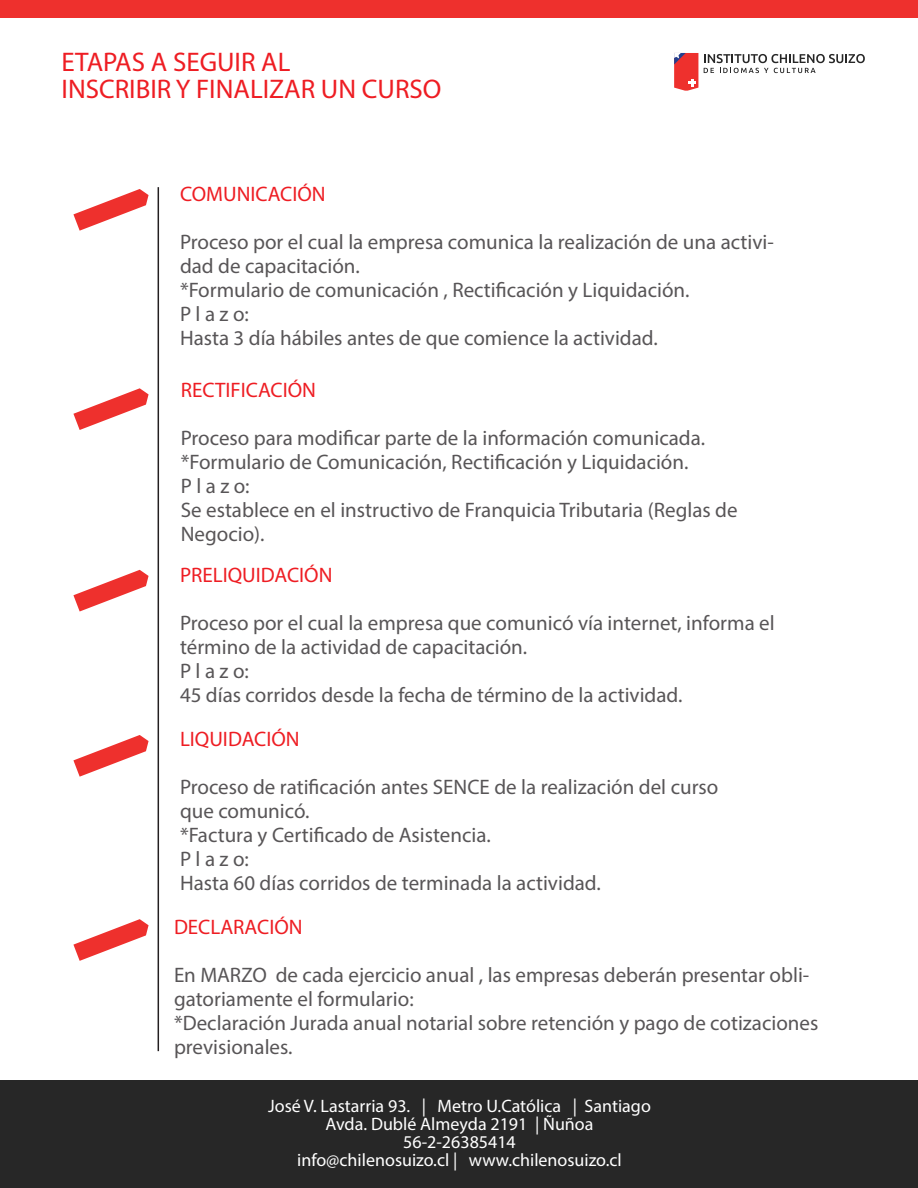
<style>
.page{position:relative;width:918px;height:1188px;background:#fff}
.page>*{position:absolute;margin:0;border:0;box-sizing:border-box;transform-origin:0 0}
.t1{font:27px "Myriad Pro";color:#ee1d23}
.t2{font:21px/24px "Myriad Pro";color:#585557}
.t3{font:21px "Myriad Pro";color:#ee1d23}
.t4{font:18px/18px "Myriad Pro";color:#fff;text-align:center}
</style>
<div class="page">
<div style="left:0;top:0;width:918px;height:18px;background:#ee302d"></div>
<div style="left:0;top:1080px;width:918px;height:108px;background:#272727"></div>
<svg style="left:704px;top:54px;width:161px;height:19px"></svg>
<svg style="left:674px;top:53px;width:24px;height:38px"></svg>
<hr style="left:158px;top:187px;width:1px;height:864px;background:#231f20">
<svg style="left:73px;top:388px;width:76px;height:42px"></svg>
<svg style="left:73px;top:189px;width:76px;height:42px"></svg>
<svg style="left:73px;top:570px;width:76px;height:42px"></svg>
<svg style="left:73px;top:735px;width:76px;height:42px"></svg>
<svg style="left:73px;top:919px;width:76px;height:42px"></svg>
<p class="t1" style="left:62px;top:46px;width:231px">ETAPAS A SEGUIR AL</p>
<p class="t1" style="left:62px;top:73px;width:381px">INSCRIBIR Y FINALIZAR UN CURSO</p>
<p class="t3" style="left:180px;top:181px;width:147px">COMUNICACIÓN</p>
<p class="t2" style="left:180px;top:230px;width:595px">Proceso por el cual la empresa comunica la realización de una activi&shy;dad de capacitación.</p>
<p class="t2" style="left:180px;top:278px;width:511px">*Formulario de comunicación , Rectificación y Liquidación.</p>
<p class="t2" style="left:180px;top:302px;width:70px">P l a z o:</p>
<p class="t2" style="left:180px;top:326px;width:479px">Hasta 3 día hábiles antes de que comience la actividad.</p>
<p class="t3" style="left:181px;top:377px;width:137px">RECTIFICACIÓN</p>
<p class="t2" style="left:181px;top:426px;width:526px">Proceso para modificar parte de la información comunicada.</p>
<p class="t2" style="left:181px;top:450px;width:509px">*Formulario de Comunicación, Rectificación y Liquidación.</p>
<p class="t2" style="left:181px;top:474px;width:70px">P l a z o:</p>
<p class="t2" style="left:181px;top:498px;width:558px">Se establece en el instructivo de Franquicia Tributaria (Reglas de<br>Negocio).</p>
<p class="t3" style="left:180px;top:562px;width:154px">PRELIQUIDACIÓN</p>
<p class="t2" style="left:180px;top:611px;width:596px">Proceso por el cual la empresa que comunicó vía internet, informa el término de la actividad de capacitación.</p>
<p class="t2" style="left:180px;top:659px;width:70px">P l a z o:</p>
<p class="t2" style="left:180px;top:683px;width:504px">45 días corridos desde la fecha de término de la actividad.</p>
<p class="t3" style="left:180px;top:726px;width:121px">LIQUIDACIÓN</p>
<p class="t2" style="left:180px;top:774px;width:540px">Proceso de ratificación antes SENCE de la realización del curso que comunicó.</p>
<p class="t2" style="left:180px;top:822px;width:312px">*Factura y Certificado de Asistencia.</p>
<p class="t2" style="left:180px;top:846px;width:70px">P l a z o:</p>
<p class="t2" style="left:180px;top:870px;width:422px">Hasta 60 días corridos de terminada la actividad.</p>
<p class="t3" style="left:174px;top:914px;width:130px">DECLARACIÓN</p>
<p class="t2" style="left:174px;top:963px;width:637px">En MARZO de cada ejercicio anual , las empresas deberán presentar obli&shy;gatoriamente el formulario:</p>
<p class="t2" style="left:174px;top:1011px;width:646px">*Declaración Jurada anual notarial sobre retención y pago de cotizaciones previsionales.</p>
<p class="t4" style="left:268px;top:1096px;width:384px">José V. Lastarria 93. | Metro U.Católica | Santiago Avda. Dublé Almeyda 2191 | Ñuñoa 56-2-26385414<br>info@chilenosuizo.cl | www.chilenosuizo.cl</p>
</div>
